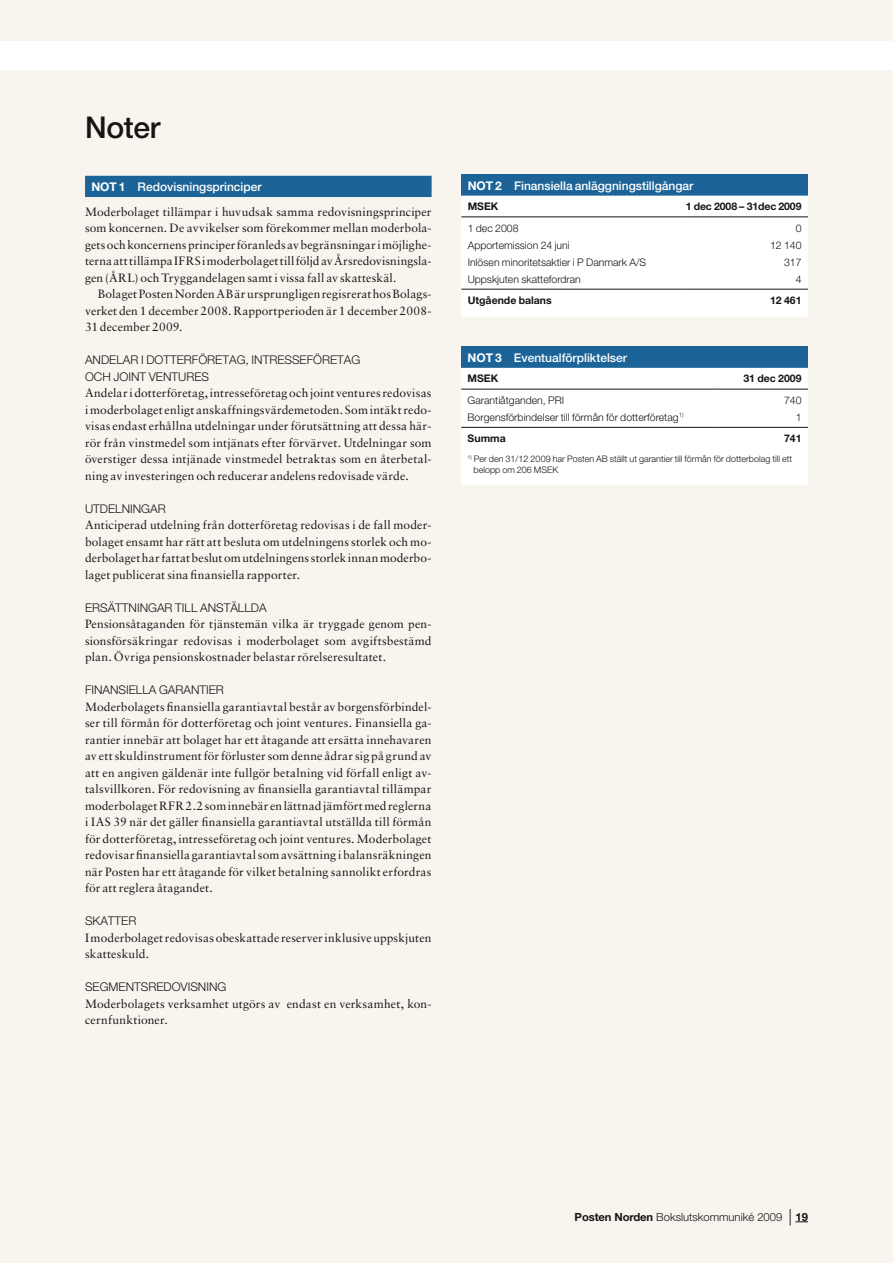
<style>
.page{position:relative;width:893px;height:1263px;background:#f8f5ef}
.page>*{position:absolute;margin:0;border:0;box-sizing:border-box;transform-origin:0 0}
.t1{font:500 30px "Helvetica Neue";letter-spacing:-.01em;color:#161514}
.t2{font:12px/16.5px "Sabon";letter-spacing:.01em;color:#161514;text-align:justify}
.t3{font:300 12px "Helvetica Neue";color:#161514}
.t4{font:500 12px "Helvetica Neue";color:#fff}
.t5{font:300 11.25px "Helvetica Neue";color:#161514}
.t6{font:300 10.5px "Helvetica Neue";color:#161514}
.t7{font:700 10.5px "Helvetica Neue";color:#161514}
.t8{font:300 9px/10.5px "Helvetica Neue";color:#161514}
.s1{font-weight:700}
.s2{font-size:16.5px}
</style>
<div class="page">
<div style="left:0;top:41px;width:893px;height:29px;background:#fff"></div>
<svg style="left:795px;top:1221px;width:13px;height:1px"></svg>
<div style="left:85px;top:176px;width:347px;height:21px;background:#1c6498"></div>
<div style="left:461px;top:174px;width:347px;height:22px;background:#1c6498"></div>
<div style="left:461px;top:196px;width:347px;height:121px;background:#fff"></div>
<hr style="left:461px;top:289px;width:221px;height:1px;background:#161514">
<hr style="left:682px;top:289px;width:126px;height:1px;background:#161514">
<hr style="left:461px;top:216px;width:221px;height:1px;background:#161514">
<hr style="left:682px;top:216px;width:126px;height:1px;background:#161514">
<div style="left:461px;top:347px;width:347px;height:21px;background:#1c6498"></div>
<div style="left:461px;top:368px;width:347px;height:117px;background:#fff"></div>
<hr style="left:461px;top:389px;width:253px;height:1px;background:#161514">
<hr style="left:714px;top:389px;width:94px;height:1px;background:#161514">
<hr style="left:461px;top:427px;width:253px;height:1px;background:#161514">
<hr style="left:714px;top:427px;width:94px;height:1px;background:#161514">
<h1 class="t1" style="left:85px;top:110px;width:77px">Noter</h1>
<p class="t4" style="left:91px;top:179px;width:172px"><span class="s1">Not 1</span> Redovisningsprinciper</p>
<p class="t2" style="left:85px;top:203px;width:348px">Moderbolaget tillämpar i huvudsak samma redovisningsprinciper som koncernen. De avvikelser som förekommer mellan moderbola&shy;gets och koncernens principer föranleds av begränsningar i möjlighe&shy;terna att tillämpa IFRS i moderbolaget till följd av Årsredovisningsla&shy;gen (ÅRL) och Tryggandelagen samt i vissa fall av skatteskäl.</p>
<p class="t2" style="left:85px;top:286px;width:348px;text-indent:13px">Bolaget Posten Norden AB är ursprungligen regisrerat hos Bolags&shy;verket den 1 december 2008. Rapportperioden är 1 december 2008- 31 december 2009.</p>
<p class="t3" style="left:85px;top:353px;width:16px">Andelar</p>
<p class="t3" style="left:141px;top:353px;width:14px">i dotterföretag</p>
<p class="t3" style="left:246px;top:353px;width:15px">, intresseföretag</p>
<p class="t3" style="left:85px;top:369px;width:10px">och</p>
<p class="t3" style="left:113px;top:369px;width:8px">joint</p>
<p class="t3" style="left:149px;top:369px;width:9px">ventures</p>
<p class="t2" style="left:85px;top:385px;width:348px">Andelar i dotterföretag, intresseföretag och joint ventures redovisas i moderbolaget enligt anskaffningsvärdemetoden. Som intäkt redo&shy;visas endast erhållna utdelningar under förutsättning att dessa här&shy;rör från vinstmedel som intjänats efter förvärvet. Utdelningar som överstiger dessa intjänade vinstmedel betraktas som en återbetal&shy;ning av investeringen och reducerar andelens redovisade värde.</p>
<p class="t3" style="left:85px;top:501px;width:17px">Utdelningar</p>
<p class="t2" style="left:85px;top:517px;width:348px">Anticiperad utdelning från dotterföretag redovisas i de fall moder&shy;bolaget ensamt har rätt att besluta om utdelningens storlek och mo&shy;derbolaget har fattat beslut om utdelningens storlek innan moderbo&shy;laget publicerat sina finansiella rapporter.</p>
<p class="t3" style="left:85px;top:600px;width:39px">Ersättningar</p>
<p class="t3" style="left:175px;top:600px;width:7px">till</p>
<p class="t3" style="left:200px;top:600px;width:9px">anst</p>
<p class="t3" style="left:230px;top:600px;width:16px">ällda</p>
<p class="t2" style="left:85px;top:616px;width:348px">Pensionsåtaganden för tjänstemän vilka är tryggade genom pen&shy;sionsförsäkringar redovisas i moderbolaget som avgiftsbestämd plan. Övriga pensionskostnader belastar rörelseresultatet.</p>
<p class="t3" style="left:85px;top:683px;width:14px">Finansiella</p>
<p class="t3" style="left:159px;top:683px;width:9px">garantier</p>
<p class="t2" style="left:85px;top:698px;width:348px">Moderbolagets finansiella garantiavtal består av borgensförbindel&shy;ser till förmån för dotterföretag och joint ventures. Finansiella ga&shy;rantier innebär att bolaget har ett åtagande att ersätta innehavaren av ett skuldinstrument för förluster som denne ådrar sig på grund av att en angiven gäldenär inte fullgör betalning vid förfall enligt av&shy;talsvillkoren. För redovisning av finansiella garantiavtal tillämpar moderbolaget RFR 2.2 som innebär en lättnad jämfört med reglerna i IAS 39 när det gäller finansiella garantiavtal utställda till förmån för dotterföretag, intresseföretag och joint ventures. Moderbolaget redovisar finansiella garantiavtal som avsättning i balansräkningen när Posten har ett åtagande för vilket betalning sannolikt erfordras för att reglera åtagandet.</p>
<p class="t3" style="left:85px;top:914px;width:16px">Skatter</p>
<p class="t2" style="left:85px;top:929px;width:348px">I moderbolaget redovisas obeskattade reserver inklusive uppskjuten skatteskuld.</p>
<p class="t3" style="left:85px;top:980px;width:16px">Segmentsredovisning</p>
<p class="t2" style="left:85px;top:995px;width:348px">Moderbolagets verksamhet utgörs av endast en verksamhet, kon&shy;cernfunktioner.</p>
<p class="t4" style="left:468px;top:178px;width:227px"><span class="s1">Not 2</span> Finansiella anläggningstillgångar</p>
<p class="t7" style="left:468px;top:200px;width:32px">MSEK</p>
<p class="t7" style="left:686px;top:200px;width:117px">1 dec 2008 – 31dec 2009</p>
<p class="t6" style="left:468px;top:221px;width:52px">1 dec 2008</p>
<p class="t6" style="left:796px;top:221px;width:7px">0</p>
<p class="t6" style="left:468px;top:238px;width:104px">Apportemission 24 juni</p>
<p class="t6" style="left:770px;top:238px;width:33px">12 140</p>
<p class="t6" style="left:468px;top:255px;width:180px">Inlösen minoritetsaktier i P Danmark A/S</p>
<p class="t6" style="left:784px;top:255px;width:19px">317</p>
<p class="t6" style="left:468px;top:272px;width:115px">Uppskjuten skattefordran</p>
<p class="t6" style="left:796px;top:272px;width:7px">4</p>
<p class="t7" style="left:468px;top:294px;width:85px">Utgående balans</p>
<p class="t7" style="left:770px;top:294px;width:33px">12 461</p>
<p class="t4" style="left:468px;top:350px;width:161px"><span class="s1">Not 3</span> Eventualförpliktelser</p>
<p class="t7" style="left:468px;top:372px;width:32px">MSEK</p>
<p class="t7" style="left:743px;top:372px;width:60px">31 dec 2009</p>
<p class="t6" style="left:468px;top:394px;width:98px">Garantiåtganden, PRI</p>
<p class="t6" style="left:784px;top:394px;width:19px">740</p>
<p class="t6" style="left:468px;top:411px;width:217px">Borgensförbindelser till förmån för dotterföretag<sup>1)</sup></p>
<p class="t6" style="left:796px;top:411px;width:7px">1</p>
<p class="t7" style="left:468px;top:432px;width:40px">Summa</p>
<p class="t7" style="left:784px;top:432px;width:19px">741</p>
<p class="t8" style="left:474px;top:453px;width:320px;text-indent:-6px"><sup>1)</sup> Per den 31/12 2009 har Posten AB ställt ut garantier till förmån för dotterbolag till ett belopp om 206 MSEK</p>
<p class="t5" style="left:575px;top:1210px;width:235px"><span class="s1">Posten Norden</span> Bokslutskommuniké 2009 <span class="s2">|</span> <span class="s1">19</span></p>
</div>
